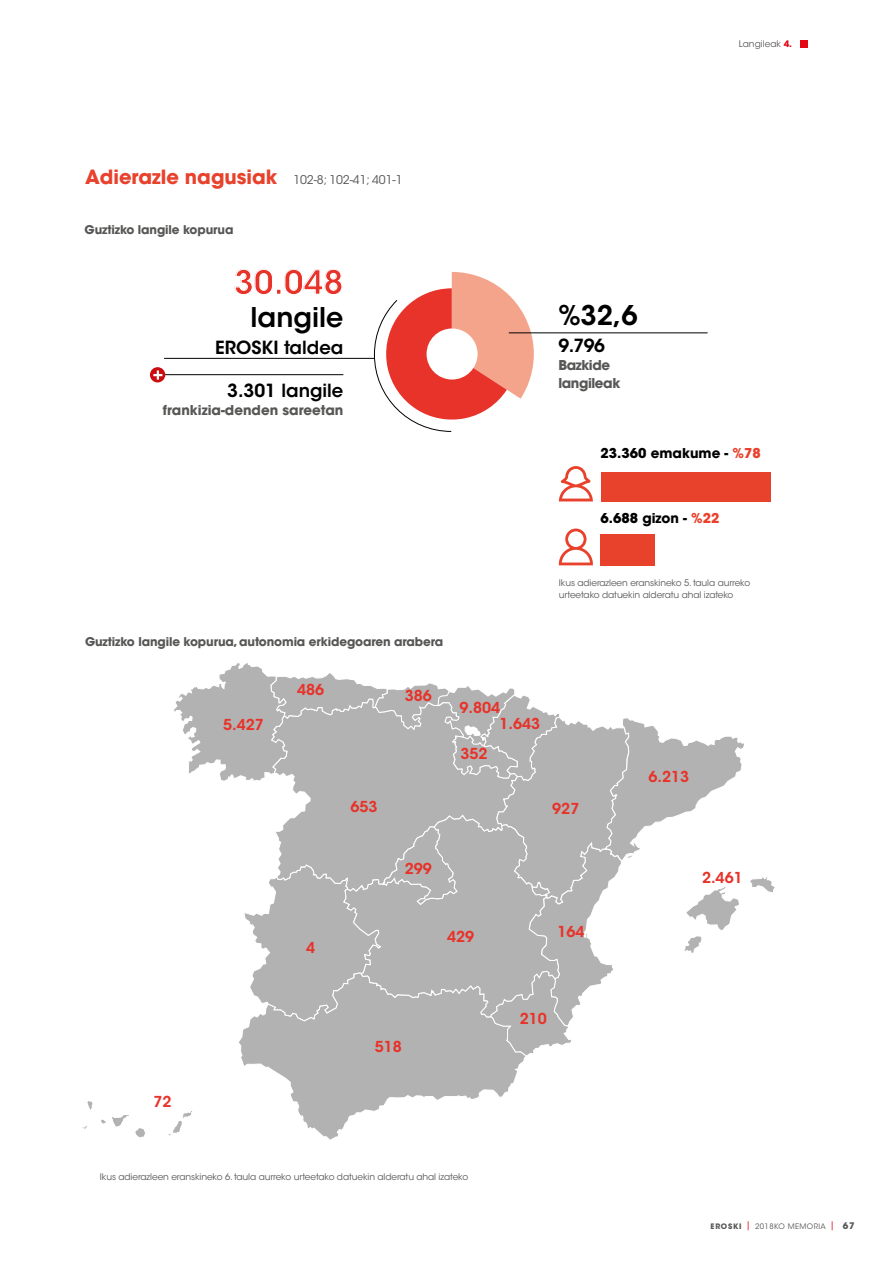
<style>
.page{position:relative;width:893px;height:1263px;background:#fff}
.page>*{position:absolute;margin:0;border:0;box-sizing:border-box;transform-origin:0 0}
.t1{font:600 33px "ITC Avant Garde Std";color:#e7332a}
.t2{font:600 27px "ITC Avant Garde Std";color:#000}
.t3{font:600 18px "ITC Avant Garde Std";color:#000}
.t4{font:600 15px "ITC Avant Garde Std";color:#e7332a}
.t5{font:700 13.5px "ITC Avant Garde Std";color:#000}
.t6{font:700 13.5px "ITC Avant Garde Std";letter-spacing:-.01em;color:#575756}
.t7{font:700 13.5px/18px "ITC Avant Garde Std";letter-spacing:-.03em;color:#575756}
.t8{font:700 12px "ITC Avant Garde Std";letter-spacing:-.01em;color:#575756}
.t9{font:12px "ITC Avant Garde Std";letter-spacing:-.01em;color:#575756}
.t10{font:9px/12px "ITC Avant Garde Std";letter-spacing:-.01em;color:#575756}
.t11{font:7.5px "ITC Avant Garde Std";letter-spacing:.05em;color:#575756}
.s1{font-weight:700;color:#e30613}
.s2{font-weight:700;font-size:19.5px;color:#e8412c}
.s3{color:#e8412c}
.s4{font-weight:700}
.s5{font-weight:700;font-size:9px}
</style>
<div class="page">
<div style="left:800px;top:40px;width:8px;height:8px;background:#e30613"></div>
<svg style="left:241px;top:1056px;width:284px;height:84px"></svg>
<svg style="left:174px;top:663px;width:601px;height:393px"></svg>
<svg style="left:87px;top:1101px;width:6px;height:9px"></svg>
<svg style="left:101px;top:1115px;width:44px;height:23px"></svg>
<svg style="left:168px;top:1111px;width:24px;height:25px"></svg>
<div style="left:601px;top:534px;width:54px;height:31px;background:#e8412c"></div>
<svg style="left:559px;top:528px;width:34px;height:37px"></svg>
<div style="left:601px;top:472px;width:169px;height:29px;background:#e8412c"></div>
<svg style="left:559px;top:466px;width:34px;height:35px"></svg>
<hr style="left:509px;top:333px;width:199px;height:1px;background:#000">
<hr style="left:164px;top:358px;width:211px;height:1px;background:#000">
<svg style="left:374px;top:272px;width:160px;height:160px"></svg>
<hr style="left:158px;top:374px;width:185px;height:1px;background:#000">
<div style="left:150px;top:367px;width:15px;height:15px;background:#c90c0f;border-radius:50%"></div>
<svg style="left:153px;top:370px;width:9px;height:10px"></svg>
<p class="t10" style="left:739px;top:38px;width:55px">Langileak <span class="s1">4.</span></p>
<h3 class="t9" style="left:85px;top:172px;width:319px"><span class="s2">Adierazle nagusiak</span> 102-8; 102-41; 401-1</h3>
<h3 class="t8" style="left:85px;top:221px;width:150px">Guztizko langile kopurua</h3>
<h1 class="t1" style="left:234px;top:261px;width:111px">30.048</h1>
<h2 class="t2" style="left:251px;top:300px;width:94px">langile</h2>
<h3 class="t3" style="left:215px;top:336px;width:130px">EROSKI taldea</h3>
<h3 class="t3" style="left:227px;top:378px;width:118px">3.301 langile</h3>
<h3 class="t6" style="left:163px;top:401px;width:182px">frankizia-denden sareetan</h3>
<h2 class="t2" style="left:558px;top:298px;width:81px">%32,6</h2>
<h3 class="t3" style="left:558px;top:334px;width:48px">9.796</h3>
<h3 class="t7" style="left:558px;top:356px;width:63px">Bazkide langileak</h3>
<h3 class="t5" style="left:601px;top:445px;width:162px">23.360 emakume - <span class="s3">%78</span></h3>
<h3 class="t5" style="left:601px;top:509px;width:120px">6.688 gizon - <span class="s3">%22</span></h3>
<h3 class="t8" style="left:85px;top:634px;width:360px">Guztizko langile kopurua, autonomia erkidegoaren arabera</h3>
<h3 class="t4" style="left:223px;top:715px;width:42px">5.427</h3>
<h3 class="t4" style="left:297px;top:680px;width:29px">486</h3>
<h3 class="t4" style="left:405px;top:686px;width:29px">386</h3>
<h3 class="t4" style="left:350px;top:797px;width:29px">653</h3>
<p class="t10" style="left:559px;top:577px;width:193px">Ikus adierazleen eranskineko 5. taula aurreko urteetako datuekin alderatu ahal izateko</p>
<h3 class="t4" style="left:459px;top:698px;width:42px">9.804</h3>
<h3 class="t4" style="left:460px;top:743px;width:29px">352</h3>
<h3 class="t4" style="left:500px;top:714px;width:42px">1.643</h3>
<h3 class="t4" style="left:552px;top:799px;width:29px">927</h3>
<h3 class="t4" style="left:649px;top:767px;width:42px">6.213</h3>
<h3 class="t4" style="left:306px;top:938px;width:11px">4</h3>
<h3 class="t4" style="left:405px;top:859px;width:29px">299</h3>
<h3 class="t4" style="left:447px;top:926px;width:29px">429</h3>
<h3 class="t4" style="left:558px;top:922px;width:29px">164</h3>
<h3 class="t4" style="left:702px;top:868px;width:42px">2.461</h3>
<h3 class="t4" style="left:153px;top:1091px;width:20px">72</h3>
<h3 class="t4" style="left:375px;top:1037px;width:29px">518</h3>
<p class="t10" style="left:100px;top:1171px;width:370px">Ikus adierazleen eranskineko 6. taula aurreko urteetako datuekin alderatu ahal izateko</p>
<h3 class="t4" style="left:520px;top:1009px;width:29px">210</h3>
<p class="t11" style="left:711px;top:1222px;width:146px"><span class="s4">EROSKI</span> <sup>|</sup> 2018KO MEMORIA <sup>|</sup> <span class="s5">67</span></p>
</div>
